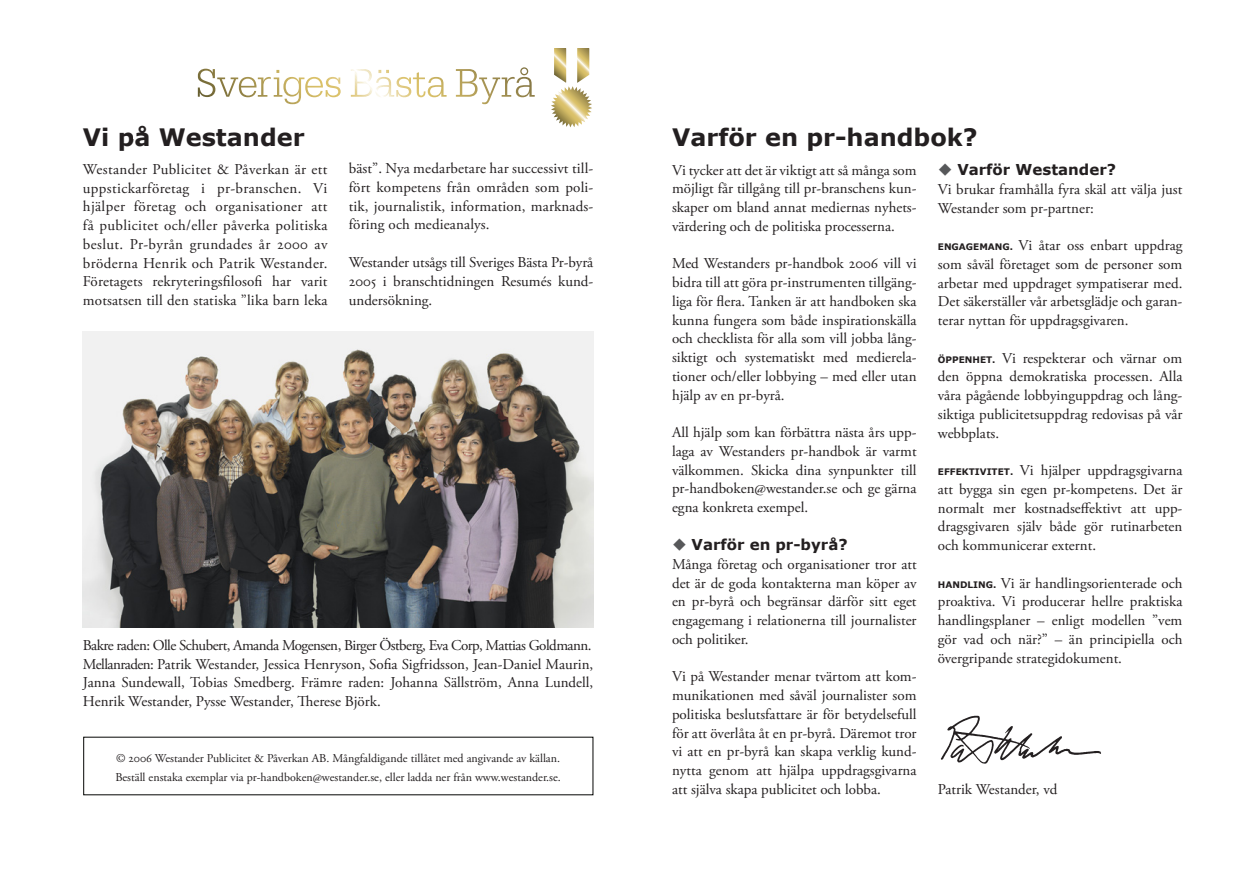
<style>
.page{position:relative;width:1259px;height:893px;background:#fff}
.page>*{position:absolute;margin:0;border:0;box-sizing:border-box;transform-origin:0 0}
.t1{font:700 24px "Verdana";color:#231f20}
.t2{font:15px/18.8px "Adobe Garamond Pro";color:#231f20;text-align:justify}
.t3{font:700 15px "Verdana";color:#231f20}
.t4{font:12px/18.8px "Adobe Garamond Pro";color:#231f20}
.s1{color:#57585a}
.s2{font-family:"Verdana";font-weight:700;font-size:9px}
</style>
<div class="page">
<img style="left:83px;top:332px;width:510px;height:295px">
<svg style="left:551px;top:48px;width:41px;height:79px"></svg>
<svg style="left:198px;top:69px;width:196px;height:35px"></svg>
<img style="left:940px;top:715px;width:161px;height:49px">
<h1 class="t1" style="left:83px;top:122px;width:223px">Vi på Westander</h1>
<p class="t2" style="left:83px;top:160px;width:246px">Westander Publicitet &amp; Påverkan är ett upp-stickarföretag i pr-branschen. Vi hjäl-per företag och organisationer att få publicitet och/eller påverka politiska beslut. Pr-byrån grundades år 2000 av bröderna Henrik och Patrik Westander.<br>Företagets rekryteringsfilosofi har varit motsatsen till den statiska ”lika barn leka</p>
<p class="t2" style="left:349px;top:160px;width:246px">bäst”. Nya medarbetare har successivt till&shy;fört kompetens från områden som poli&shy;tik, journalistik, information, marknads&shy;föring och medieanalys.</p>
<p class="t2" style="left:349px;top:254px;width:246px">Westander utsågs till Sveriges Bästa Pr-byrå 2005 i branschtidningen Resumés kund&shy;undersökning.</p>
<p class="t2" style="left:83px;top:636px;width:512px">Bakre raden: Olle Schubert, Amanda Mogensen, Birger Östberg, Eva Corp, Mattias Goldmann.<br>Mellanraden: Patrik Westander, Jessica Henryson, Sofia Sigfridsson, Jean-Daniel Maurin, Janna Sundewall, Tobias Smedberg. Främre raden: Johanna Sällström, Anna Lundell, Henrik Westander, Pysse Westander, Therese Björk.</p>
<p class="t4" style="left:115px;top:750px;width:447px">© 2006 Westander Publicitet &amp; Påverkan AB. Mångfaldigande tillåtet med angivande av källan.<br>Beställ enstaka exemplar via pr-handboken@westander.se, eller ladda ner från www.westander.se.</p>
<h1 class="t1" style="left:672px;top:122px;width:307px">Varför en pr-handbok?</h1>
<p class="t2" style="left:672px;top:161px;width:246px">Vi tycker att det är viktigt att så många som möjligt får tillgång till pr-branschens kun&shy;skaper om bland annat mediernas nyhets&shy;värdering och de politiska processerna.</p>
<p class="t2" style="left:672px;top:255px;width:246px">Med Westanders pr-handbok 2006 vill vi bidra till att göra pr-instrumenten tillgäng&shy;liga för flera. Tanken är att handboken ska kunna fungera som både inspirationskälla och checklista för alla som vill jobba lång&shy;siktigt och systematiskt med medierela&shy;tioner och/eller lobbying – med eller utan hjälp av en pr-byrå.</p>
<p class="t2" style="left:672px;top:423px;width:246px">All hjälp som kan förbättra nästa års upp&shy;laga av Westanders pr-handbok är varmt välkommen. Skicka dina synpunkter till pr-handboken@westander.se och ge gärna egna konkreta exempel.</p>
<p class="t3" style="left:672px;top:535px;width:177px"><span class="s1">◆</span> Varför en pr-byrå?</p>
<p class="t2" style="left:672px;top:555px;width:246px">Många företag och organisationer tror att det är de goda kontakterna man köper av en pr-byrå och begränsar därför sitt eget engagemang i relationerna till journalister och politiker.</p>
<p class="t2" style="left:672px;top:668px;width:246px">Vi på Westander menar tvärtom att kom&shy;munikationen med såväl journalister som politiska beslutsfattare är för betydelsefull för att överlåta åt en pr-byrå. Däremot tror vi att en pr-byrå kan skapa verklig kund&shy;nytta genom att hjälpa uppdragsgivarna att själva skapa publicitet och lobba.</p>
<p class="t3" style="left:938px;top:160px;width:180px"><span class="s1">◆</span> Varför Westander?</p>
<p class="t2" style="left:938px;top:180px;width:246px">Vi brukar framhålla fyra skäl att välja just<br>Westander som pr-partner:</p>
<p class="t2" style="left:938px;top:237px;width:246px"><span class="s2">ENGAGEMANG.</span> Vi åtar oss enbart uppdrag som såväl företaget som de personer som arbetar med uppdraget sympatiserar med.<br>Det säkerställer vår arbetsglädje och garan&shy;terar nyttan för uppdragsgivaren.</p>
<p class="t2" style="left:938px;top:349px;width:246px"><span class="s2">ÖPPENHET.</span> Vi respekterar och värnar om den öppna demokratiska processen. Alla våra pågående lobbyinguppdrag och lång&shy;siktiga publicitetsuppdrag redovisas på vår webbplats.</p>
<p class="t2" style="left:938px;top:462px;width:246px"><span class="s2">EFFEKTIVITET.</span> Vi hjälper uppdragsgivarna att bygga sin egen pr-kompetens. Det är normalt mer kostnadseffektivt att upp&shy;dragsgivaren själv både gör rutinarbeten och kommunicerar externt.</p>
<p class="t2" style="left:938px;top:574px;width:246px"><span class="s2">HANDLING.</span> Vi är handlingsorienterade och proaktiva. Vi producerar hellre praktiska handlingsplaner – enligt modellen ”vem gör vad och när?” – än principiella och övergripande strategidokument.</p>
<p class="t2" style="left:938px;top:780px;width:121px">Patrik Westander, vd</p>
</div>
